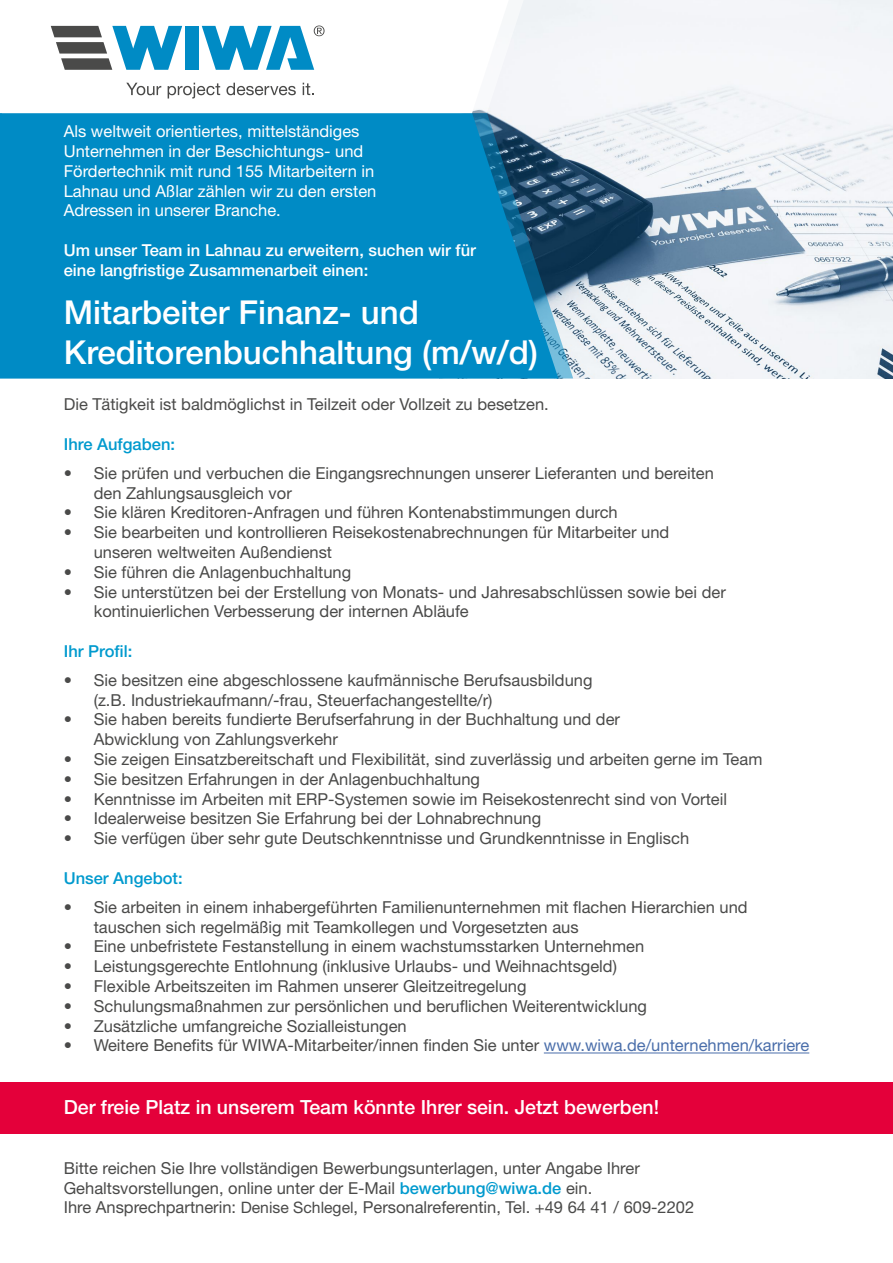
<style>
.page{position:relative;width:893px;height:1263px;background:#fff}
.page>*{position:absolute;margin:0;border:0;box-sizing:border-box;transform-origin:0 0}
.t1{font:500 33px/39.6px "Helvetica Neue LT Std";color:#fff}
.t2{font:500 19.5px "Helvetica Neue LT Std";color:#fff}
.t3{font:16.5px/19.8px "Helvetica Neue LT Std";color:#4a4a49}
.t4{font:16.5px/19.8px "Helvetica Neue LT Std";color:#fff}
.t5{font:500 16.5px/19.8px "Helvetica Neue LT Std";color:#fff}
.t6{font:500 16.5px "Helvetica Neue LT Std";color:#009ace}
.s1{color:#4a6eaa}
.s2{font-weight:500;color:#009ace}
.s3{font-size:15.75px}
</style>
<div class="page">
<img style="left:524px;top:0;width:369px;height:378px">
<svg style="left:50px;top:0;width:474px;height:113px"></svg>
<svg style="left:0;top:113px;width:573px;height:265px;background:#0789c0"></svg>
<svg style="left:126px;top:83px;width:35px;height:12px"></svg>
<svg style="left:168px;top:83px;width:52px;height:16px"></svg>
<svg style="left:226px;top:83px;width:70px;height:12px"></svg>
<svg style="left:303px;top:83px;width:11px;height:12px"></svg>
<div style="left:185px;top:26px;width:14px;height:44px;background:#008bc5"></div>
<svg style="left:51px;top:26px;width:131px;height:44px"></svg>
<svg style="left:202px;top:26px;width:123px;height:44px"></svg>
<div style="left:0;top:1082px;width:893px;height:51px;background:#e4003a"></div>
<hr style="left:544px;top:1052px;width:265px;height:1px;background:#4a6eaa">
<p class="t4" style="left:64px;top:121px;width:314px">Als weltweit orientiertes, mittelständiges Unternehmen in der Beschichtungs- und Fördertechnik mit rund 155 Mitarbeitern in Lahnau und Aßlar zählen wir zu den ersten Adressen in unserer Branche.</p>
<p class="t5" style="left:64px;top:240px;width:414px">Um unser Team in Lahnau zu erweitern, suchen wir für eine langfristige Zusammenarbeit einen:</p>
<h1 class="t1" style="left:64px;top:293px;width:476px">Mitarbeiter Finanz- und<br>Kreditorenbuchhaltung (m/w/d)</h1>
<p class="t3" style="left:64px;top:394px;width:487px">Die Tätigkeit ist baldmöglichst in Teilzeit oder Vollzeit zu besetzen.</p>
<p class="t6" style="left:64px;top:434px;width:113px">Ihre Aufgaben:</p>
<p class="t3" style="left:94px;top:463px;width:622px;text-indent:-30px">• Sie prüfen und verbuchen die Eingangsrechnungen unserer Lieferanten und bereiten den Zahlungsausgleich vor</p>
<p class="t3" style="left:64px;top:502px;width:555px">• Sie klären Kreditoren-Anfragen und führen Kontenabstimmungen durch</p>
<p class="t3" style="left:94px;top:522px;width:577px;text-indent:-30px">• Sie bearbeiten und kontrollieren Reisekostenabrechnungen für Mitarbeiter und unseren weltweiten Außendienst</p>
<p class="t3" style="left:64px;top:562px;width:289px">• Sie führen die Anlagenbuchhaltung</p>
<p class="t3" style="left:94px;top:581px;width:633px;text-indent:-30px">• Sie unterstützen bei der Erstellung von Monats- und Jahresabschlüssen sowie bei der kontinuierlichen Verbesserung der internen Abläufe</p>
<p class="t6" style="left:64px;top:641px;width:70px">Ihr Profil:</p>
<p class="t3" style="left:94px;top:670px;width:500px;text-indent:-30px">• Sie besitzen eine abgeschlossene kaufmännische Berufsausbildung (z.B. Industriekaufmann/-frau, Steuerfachangestellte/r)</p>
<p class="t3" style="left:94px;top:709px;width:528px;text-indent:-30px">• Sie haben bereits fundierte Berufserfahrung in der Buchhaltung und der<br>Abwicklung von Zahlungsverkehr</p>
<p class="t3" style="left:64px;top:749px;width:700px">• Sie zeigen Einsatzbereitschaft und Flexibilität, sind zuverlässig und arbeiten gerne im Team</p>
<p class="t3" style="left:64px;top:769px;width:418px">• Sie besitzen Erfahrungen in der Anlagenbuchhaltung</p>
<p class="t3" style="left:64px;top:788px;width:665px">• Kenntnisse im Arbeiten mit ERP-Systemen sowie im Reisekostenrecht sind von Vorteil</p>
<p class="t3" style="left:64px;top:808px;width:479px">• Idealerweise besitzen Sie Erfahrung bei der Lohnabrechnung</p>
<p class="t3" style="left:64px;top:828px;width:627px">• Sie verfügen über sehr gute Deutschkenntnisse und Grundkenntnisse in Englisch</p>
<p class="t6" style="left:64px;top:868px;width:120px">Unser Angebot:</p>
<p class="t3" style="left:94px;top:896px;width:655px;text-indent:-30px">• Sie arbeiten in einem inhabergeführten Familienunternehmen mit flachen Hierarchien und tauschen sich regelmäßig mit Teamkollegen und Vorgesetzten aus</p>
<p class="t3" style="left:64px;top:936px;width:582px">• Eine unbefristete Festanstellung in einem wachstumsstarken Unternehmen</p>
<p class="t3" style="left:64px;top:956px;width:555px">• Leistungsgerechte Entlohnung (inklusive Urlaubs- und Weihnachtsgeld)</p>
<p class="t3" style="left:64px;top:976px;width:464px">• Flexible Arbeitszeiten im Rahmen unserer Gleitzeitregelung</p>
<p class="t3" style="left:64px;top:995px;width:585px">• Schulungsmaßnahmen zur persönlichen und beruflichen Weiterentwicklung</p>
<p class="t3" style="left:64px;top:1015px;width:344px">• Zusätzliche umfangreiche Sozialleistungen</p>
<p class="t3" style="left:64px;top:1035px;width:747px">• Weitere Benefits für WIWA-Mitarbeiter/innen finden Sie unter <span class="s1">www.wiwa.de/unternehmen/karriere</span></p>
<p class="t2" style="left:64px;top:1096px;width:597px">Der freie Platz in unserem Team könnte Ihrer sein. Jetzt bewerben!</p>
<p class="t3" style="left:64px;top:1157px;width:632px">Bitte reichen Sie Ihre vollständigen Bewerbungsunterlagen, unter Angabe Ihrer<br>Gehaltsvorstellungen, online unter der E-Mail <span class="s2">bewerbung@wiwa.de</span> ein.<br>Ihre Ansprechpartnerin: <span class="s3">Denise Schlegel</span>, Personalreferentin, Tel. +49 64 41 / 609-2202</p>
</div>
